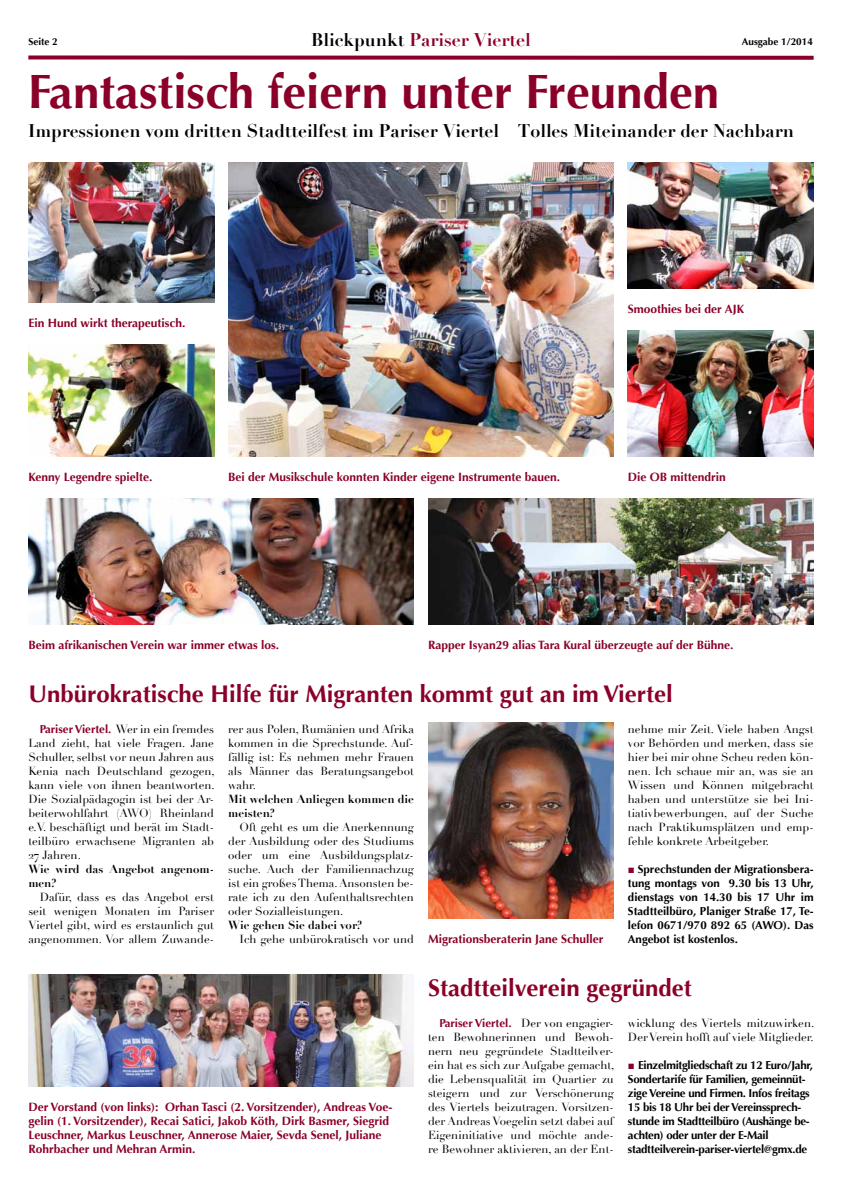
<style>
.page{position:relative;width:842px;height:1191px;background:#fff}
.page>*{position:absolute;margin:0;border:0;box-sizing:border-box;transform-origin:0 0}
.t1{font:700 48px "Optima";color:#8b0028}
.t2{font:700 24px "Optima";color:#8b0028}
.t3{font:700 18px "Didot";color:#000}
.t4{font:700 18px "Didot";color:#8b0028}
.t5{font:700 12px/14px "Optima";color:#8b0028}
.t6{font:11.5px/14px "Didot";color:#000;text-align:justify}
.t7{font:700 11.5px/14px "Optima";letter-spacing:-.025em;color:#000;text-align:justify}
.t8{font:700 11.5px/14px "Didot";color:#000}
.t9{font:700 11.5px "Optima";color:#8b0028}
.t10{font:700 10px "Optima";color:#000}
.s1{color:#000}
.s2{font-family:"Didot";font-weight:400;color:#000}
.s3{font-family:"Arial";color:#8b0028}
</style>
<div class="page">
<div style="left:28px;top:55px;width:786px;height:5px;background:#8b0028"></div>
<img style="left:428px;top:722px;width:186px;height:196px">
<img style="left:628px;top:330px;width:186px;height:126px">
<img style="left:28px;top:162px;width:186px;height:140px">
<img style="left:428px;top:498px;width:386px;height:126px">
<img style="left:628px;top:162px;width:186px;height:126px">
<img style="left:228px;top:162px;width:386px;height:294px">
<img style="left:28px;top:344px;width:186px;height:112px">
<img style="left:28px;top:498px;width:386px;height:126px">
<img style="left:28px;top:974px;width:386px;height:112px">
<p class="t10" style="left:28px;top:36px;width:31px">Seite 2</p>
<h3 class="t4" style="left:311px;top:28px;width:221px"><span class="s1">Blickpunkt</span> Pariser Viertel</h3>
<p class="t10" style="left:742px;top:36px;width:72px">Ausgabe 1/2014</p>
<h1 class="t1" style="left:28px;top:64px;width:693px">Fantastisch feiern unter Freunden</h1>
<h3 class="t3" style="left:28px;top:120px;width:767px">Impressionen vom dritten Stadtteilfest im Pariser Viertel – Tolles Miteinander der Nachbarn</h3>
<p class="t5" style="left:28px;top:316px;width:159px">Ein Hund wirkt therapeutisch.</p>
<p class="t5" style="left:628px;top:302px;width:118px">Smoothies bei der AJK</p>
<p class="t5" style="left:28px;top:470px;width:126px">Kenny Legendre spielte.</p>
<p class="t5" style="left:228px;top:470px;width:333px">Bei der Musikschule konnten Kinder eigene Instrumente bauen.</p>
<p class="t5" style="left:628px;top:470px;width:100px">Die OB mittendrin</p>
<p class="t5" style="left:28px;top:638px;width:252px">Beim afrikanischen Verein war immer etwas los.</p>
<p class="t5" style="left:428px;top:638px;width:307px">Rapper Isyan29 alias Tara Kural überzeugte auf der Bühne.</p>
<h2 class="t2" style="left:28px;top:680px;width:646px">Unbürokratische Hilfe für Migranten kommt gut an im Viertel</h2>
<p class="t9" style="left:40px;top:722px;width:176px">Pariser Viertel. <span class="s2">Wer in ein fremdes</span></p>
<p class="t6" style="left:28px;top:736px;width:188px">Land zieht, hat viele Fragen. Jane Schuller, selbst vor neun Jahren aus Kenia nach Deutschland gezogen, kann viele von ihnen beantworten.<br>Die Sozialpädagogin ist bei der Ar&shy;beiterwohlfahrt (AWO) Rheinland e.V. beschäftigt und berät im Stadt&shy;teilbüro erwachsene Migranten ab 27 Jahren.</p>
<p class="t8" style="left:28px;top:862px;width:187px">Wie wird das Angebot angenom&shy;men?</p>
<p class="t6" style="left:28px;top:890px;width:187px;text-indent:11px">Dafür, dass es das Angebot erst seit wenigen Monaten im Pariser Viertel gibt, wird es erstaunlich gut angenommen. Vor allem Zuwande-</p>
<p class="t6" style="left:228px;top:722px;width:187px">rer aus Polen, Rumänien und Afrika kommen in die Sprechstunde. Auf&shy;fällig ist: Es nehmen mehr Frauen als Männer das Beratungsangebot wahr.</p>
<p class="t8" style="left:228px;top:792px;width:187px">Mit welchen Anliegen kommen die meisten?</p>
<p class="t6" style="left:228px;top:820px;width:187px;text-indent:11px">Oft geht es um die Anerkennung der Ausbildung oder des Studiums oder um eine Ausbildungsplatz&shy;suche. Auch der Familiennachzug ist ein großes Thema. Ansonsten be&shy;rate ich zu den Aufenthaltsrechten oder Sozialleistungen.</p>
<p class="t8" style="left:228px;top:918px;width:135px">Wie gehen Sie dabei vor?</p>
<p class="t6" style="left:240px;top:932px;width:176px">Ich gehe unbürokratisch vor und</p>
<p class="t5" style="left:28px;top:1100px;width:366px">Der Vorstand (von links): Orhan Tasci (2. Vorsitzender), Andreas Voe&shy;gelin (1. Vorsitzender), Recai Satici, Jakob Köth, Dirk Basmer, Siegrid Leuschner, Markus Leuschner, Annerose Maier, Sevda Senel, Juliane Rohrbacher und Mehran Armin.</p>
<p class="t5" style="left:428px;top:932px;width:177px">Migrationsberaterin Jane Schuller</p>
<p class="t6" style="left:628px;top:722px;width:187px">nehme mir Zeit. Viele haben Angst vor Behörden und merken, dass sie hier bei mir ohne Scheu reden kön&shy;nen. Ich schaue mir an, was sie an Wissen und Können mitgebracht haben und unterstütze sie bei Ini&shy;tiativbewerbungen, auf der Suche nach Praktikumsplätzen und emp&shy;fehle konkrete Arbeitgeber.</p>
<p class="t7" style="left:628px;top:862px;width:187px"><span class="s3">■</span> Sprechstunden der Migrationsbera&shy;tung montags von 9.30 bis 13 Uhr, dienstags von 14.30 bis 17 Uhr im Stadtteilbüro, Planiger Straße 17, Te&shy;lefon 0671/970 892 65 (AWO). Das Angebot ist kostenlos.</p>
<h2 class="t2" style="left:428px;top:974px;width:265px">Stadtteilverein gegründet</h2>
<p class="t9" style="left:439px;top:1016px;width:176px">Pariser Viertel. <span class="s2">Der von engagier-</span></p>
<p class="t6" style="left:428px;top:1030px;width:188px">ten Bewohnerinnen und Bewoh&shy;nern neu gegründete Stadtteilver&shy;ein hat es sich zur Aufgabe gemacht, die Lebensqualität im Quartier zu steigern und zur Verschönerung des Viertels beizutragen. Vorsitzen&shy;der Andreas Voegelin setzt dabei auf Eigeninitiative und möchte ande&shy;re Bewohner aktivieren, an der Ent-</p>
<p class="t6" style="left:628px;top:1016px;width:188px">wicklung des Viertels mitzuwirken.<br>Der Verein hofft auf viele Mitglieder.</p>
<p class="t7" style="left:628px;top:1058px;width:187px;text-align:left"><span class="s3">■</span> Einzelmitgliedschaft zu 12 Euro/Jahr, Sondertarife für Familien, gemeinnüt&shy;zige Vereine und Firmen. Infos freitags 15 bis 18 Uhr bei der Vereinssprech&shy;stunde im Stadtteilbüro (Aushänge be&shy;achten) oder unter der E-Mail stadtteilverein-pariser-viertel@gmx.de</p>
</div>
